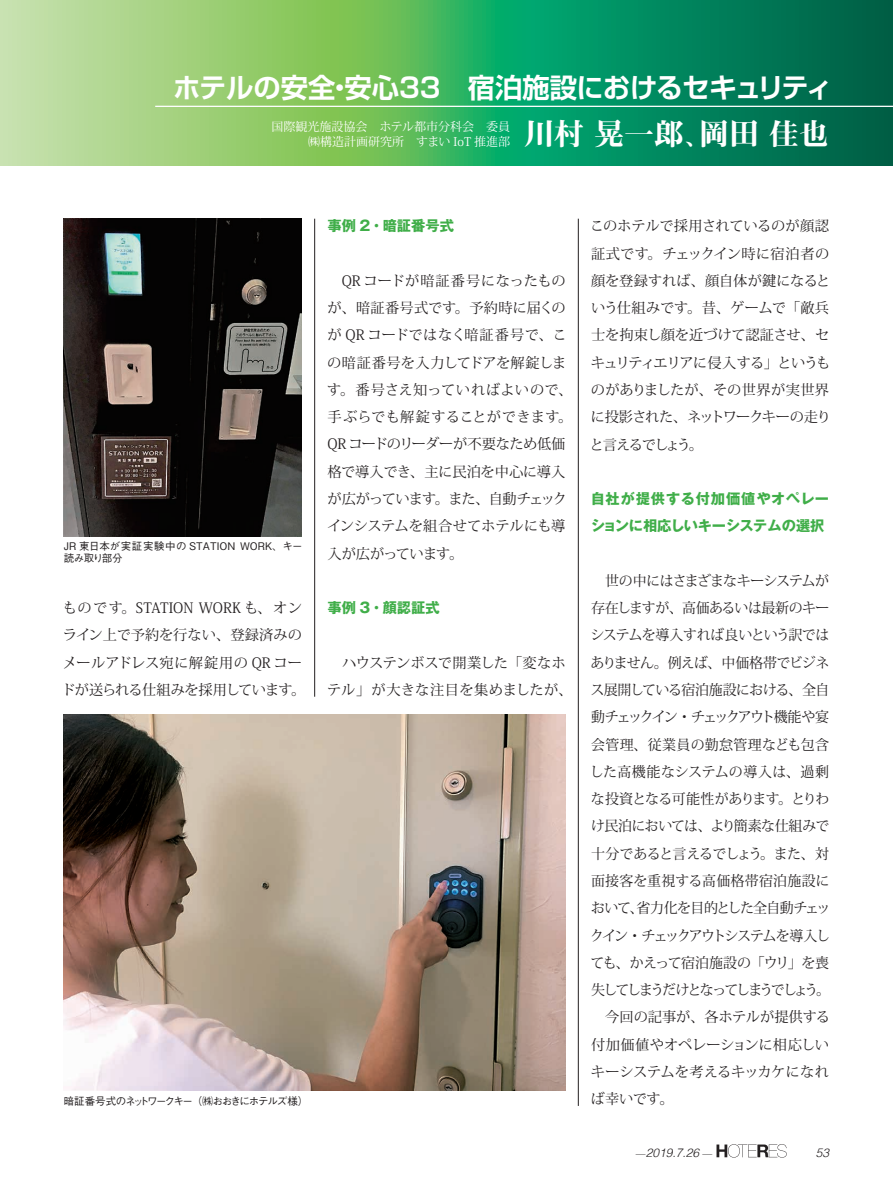
<style>
.page{position:relative;width:893px;height:1191px;background:#fff}
.page>*{position:absolute;margin:0;border:0;box-sizing:border-box;transform-origin:0 0}
.t1{font:30px "Midashi Min Pro MA31";color:#fff}
.t2{font:700 27.3px "Shin Go Pr 5 De";letter-spacing:-.005em;color:#fff}
.t3{font:14.25px/27.3px "Koz Min Pro";letter-spacing:-.01em;color:#231f20}
.t4{font:700 14.25px/27.3px "Gothic MB101 Pro";color:#40ae49}
.t5{font:12px/15px "Koz Min Pro";color:#fff;text-align:right}
.t6{font:italic 300 12px "Helvetica";color:#231f20}
.t7{font:500 10.5px/12px "Gothic BBB Pro";color:#231f20}
.t8{font:500 10.5px "Gothic BBB Pro";letter-spacing:-.115em;color:#231f20}
.s1{font-family:"Koz Min Pr 6 N";font-weight:200;font-style:normal;font-size:10.5px}
</style>
<div class="page">
<svg style="left:716px;top:1144px;width:71px;height:13px"></svg>
<svg style="left:0;top:0;width:893px;height:166px;background:#4dab6a"></svg>
<hr style="left:155px;top:106px;width:738px;height:1px;background:#fff">
<img style="left:64px;top:219px;width:238px;height:317px">
<img style="left:64px;top:714px;width:502px;height:376px">
<hr style="left:314px;top:219px;width:1px;height:477px;background:#231f20">
<hr style="left:578px;top:219px;width:1px;height:887px;background:#231f20">
<h2 class="t2" style="left:173px;top:65px;width:661px">ホテルの安全・安心33　宿泊施設におけるセキュリティ</h2>
<p class="t5" style="left:272px;top:119px;width:240px">国際観光施設協会　ホテル都市分科会　委員㈱構造計画研究所　すまい IoT 推進部</p>
<h1 class="t1" style="left:524px;top:111px;width:306px">川村 晃一郎、岡田 佳也</h1>
<p class="t7" style="left:64px;top:538px;width:240px">JR 東日本が実証実験中の STATION WORK、キー読み取り部分</p>
<p class="t3" style="left:62px;top:594px;width:245px">ものです。STATION WORK も、オンライン上で予約を行ない、登録済みのメールアドレス宛に解錠用の QR コードが送られる仕組みを採用しています。</p>
<p class="t8" style="left:64px;top:1092px;width:246px">暗証番号式のネットワークキー（㈱おおきにホテルズ様）</p>
<p class="t4" style="left:327px;top:210px;width:128px">事例 2・暗証番号式</p>
<p class="t3" style="left:327px;top:266px;width:247px">　QR コードが暗証番号になったものが、暗証番号式です。予約時に届くのが QR コードではなく暗証番号で、この暗証番号を入力してドアを解錠します。番号さえ知っていればよいので、手ぶらでも解錠することができます。<br>QRコードのリーダーが不要なため低価格で導入でき、主に民泊を中心に導入が広がっています。また、自動チェックインシステムを組合せてホテルにも導入が広がっています。</p>
<p class="t4" style="left:327px;top:592px;width:114px">事例 3・顔認証式</p>
<p class="t3" style="left:327px;top:648px;width:247px">　ハウステンボスで開業した「変なホテル」が大きな注目を集めましたが、</p>
<p class="t3" style="left:589px;top:212px;width:243px">このホテルで採用されているのが顔認証式です。チェックイン時に宿泊者の顔を登録すれば、顔自体が鍵になるという仕組みです。昔、ゲームで「敵兵士を拘束し顔を近づけて認証させ、セキュリティエリアに侵入する」というものがありましたが、その世界が実世界に投影された、ネットワークキーの走りと言えるでしょう。</p>
<p class="t4" style="left:591px;top:483px;width:240px">自社が提供する付加価値やオペレーションに相応しいキーシステムの選択</p>
<p class="t3" style="left:590px;top:566px;width:242px;text-align:justify">　世の中にはさまざまなキーシステムが存在しますが、高価あるいは最新のキーシステムを導入すれば良いという訳ではありません。例えば、中価格帯でビジネス展開している宿泊施設における、全自動チェックイン・チェックアウト機能や宴会管理、従業員の勤怠管理なども包含した高機能なシステムの導入は、過剰な投資となる可能性があります。とりわけ民泊においては、より簡素な仕組みで十分であると言えるでしょう。また、対面接客を重視する高価格帯宿泊施設において、省力化を目的とした全自動チェックイン・チェックアウトシステムを導入しても、かえって宿泊施設の「ウリ」を喪失してしまうだけとなってしまうでしょう。　今回の記事が、各ホテルが提供する付加価値やオペレーションに相応しいキーシステムを考えるキッカケになれば幸いです。</p>
<p class="t6" style="left:635px;top:1142px;width:79px"><span class="s1">—</span>2019.7.26 <span class="s1">—</span></p>
<p class="t6" style="left:816px;top:1142px;width:15px">53</p>
</div>
